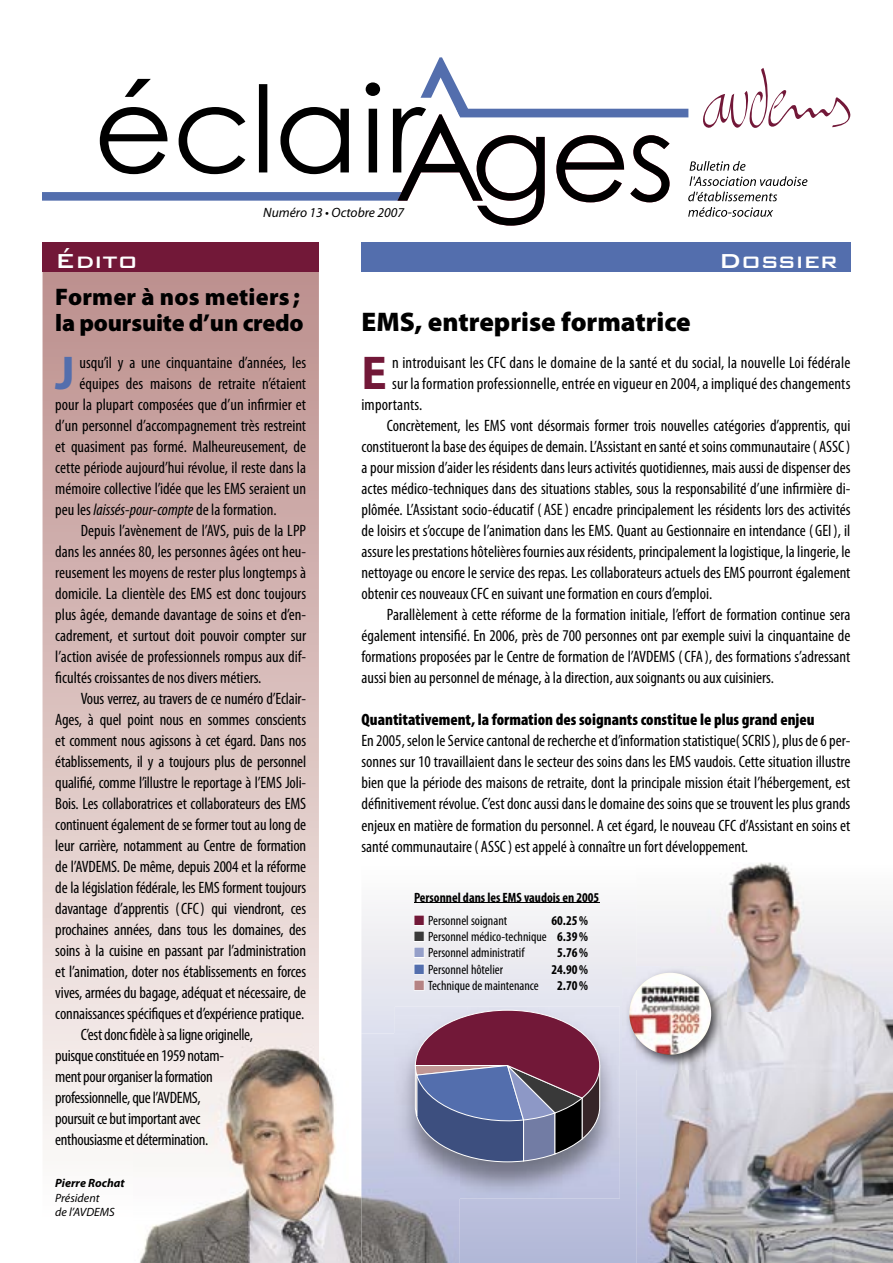
<style>
.page{position:relative;width:893px;height:1263px;background:#fff}
.page>*{position:absolute;margin:0;border:0;box-sizing:border-box;transform-origin:0 0}
.t1{font:700 47.7px "Myriad Pro";color:#721838}
.t2{font:700 47.7px "Myriad Pro";color:#536ead}
.t3{font:900 27px "Myriad Pro";color:#000}
.t4{font:500 27px "Bank Gothic BT";color:#fff}
.t5{font:900 24px/25.5px "Myriad Pro";letter-spacing:-.01em;color:#000}
.t6{font:condensed 16.5px/21px "Myriad Pro";color:#000;text-align:justify}
.t7{font:condensed 16.5px "Myriad Pro";letter-spacing:-.02em;color:#000}
.t8{font:900 condensed 16.5px "Myriad Pro";color:#000}
.t9{font:condensed 13.5px "Myriad Pro";color:#000}
.t10{font:700 condensed 13.5px "Myriad Pro";color:#000}
.t11{font:italic 13.5px "Myriad Pro";color:#000}
.t12{font:italic 12px/14.4px "Myriad Pro";color:#000}
.t13{font:italic 700 12px "Myriad Pro";color:#000}
.s1{font-style:italic}
.s2{color:#721838}
.s3{color:#393939}
.s4{font-weight:700}
.s5{color:#959fc9}
.s6{color:#536ead}
.s7{color:#b58384}
</style>
<div class="page">
<svg style="left:361px;top:902px;width:276px;height:361px"></svg>
<img style="left:637px;top:862px;width:256px;height:150px">
<img style="left:688px;top:1012px;width:205px;height:251px">
<img style="left:637px;top:1070px;width:51px;height:193px">
<svg style="left:43px;top:272px;width:276px;height:878px;background:#d8bdba"></svg>
<div style="left:43px;top:192px;width:364px;height:9px;background:#536ead"></div>
<svg style="left:100px;top:79px;width:67px;height:95px"></svg>
<svg style="left:179px;top:107px;width:66px;height:67px"></svg>
<div style="left:259px;top:84px;width:8px;height:88px;background:#000"></div>
<svg style="left:280px;top:107px;width:69px;height:67px"></svg>
<svg style="left:366px;top:82px;width:14px;height:90px"></svg>
<svg style="left:393px;top:57px;width:457px;height:169px"></svg>
<div style="left:43px;top:242px;width:276px;height:30px;background:#721838"></div>
<div style="left:361px;top:242px;width:489px;height:30px;background:#536ead"></div>
<img style="left:139px;top:1033px;width:321px;height:230px">
<img style="left:134px;top:1033px;width:185px;height:187px">
<img style="left:623px;top:966px;width:103px;height:104px">
<img style="left:629px;top:973px;width:82px;height:81px">
<hr style="left:414px;top:902px;width:185px;height:1px;background:#000">
<div style="left:414px;top:915px;width:11px;height:11px;border:2px solid #fff"></div>
<div style="left:414px;top:931px;width:11px;height:11px;border:2px solid #fff"></div>
<div style="left:414px;top:947px;width:11px;height:11px;border:2px solid #fff"></div>
<div style="left:414px;top:963px;width:11px;height:11px;border:2px solid #fff"></div>
<div style="left:414px;top:980px;width:11px;height:10px;border:2px solid #fff"></div>
<img style="left:395px;top:1007px;width:225px;height:192px">
<img style="left:395px;top:1033px;width:65px;height:166px">
<svg style="left:415px;top:1009px;width:185px;height:153px;background:#725b7b"></svg>
<p class="t11" style="left:263px;top:205px;width:142px">Numéro 13 • Octobre 2007</p>
<h2 class="t4" style="left:55px;top:246px;width:84px">Édito</h2>
<h2 class="t4" style="left:719px;top:246px;width:120px">Dossier</h2>
<h3 class="t5" style="left:55px;top:284px;width:250px">Former à nos metiers ; la poursuite d’un credo</h3>
<h1 class="t2" style="left:55px;top:346px;width:21px">J</h1>
<p class="t6" style="left:80px;top:352px;width:228px">usqu’il y a une cinquantaine d’années, les</p>
<p class="t6" style="left:80px;top:373px;width:228px">équipes des maisons de retraite n’étaient</p>
<p class="t6" style="left:55px;top:394px;width:252px">pour la plupart composées que d’un infirmier et</p>
<p class="t6" style="left:55px;top:415px;width:252px">d’un personnel d’accompagnement très restreint</p>
<p class="t6" style="left:55px;top:436px;width:252px">et quasiment pas formé. Malheureusement, de</p>
<p class="t6" style="left:55px;top:457px;width:252px">cette période aujourd’hui révolue, il reste dans la</p>
<p class="t6" style="left:55px;top:478px;width:252px">mémoire collective l’idée que les EMS seraient un</p>
<p class="t6" style="left:55px;top:499px;width:223px">peu les <span class="s1">laissés-pour-compte</span> de la formation.</p>
<p class="t6" style="left:81px;top:520px;width:227px">Depuis l’avènement de l’AVS, puis de la LPP</p>
<p class="t6" style="left:55px;top:541px;width:252px">dans les années 80, les personnes âgées ont heu-</p>
<p class="t6" style="left:55px;top:562px;width:252px">reusement les moyens de rester plus longtemps à</p>
<p class="t6" style="left:55px;top:583px;width:252px">domicile. La clientèle des EMS est donc toujours</p>
<p class="t6" style="left:55px;top:604px;width:252px">plus âgée, demande davantage de soins et d’en-</p>
<p class="t6" style="left:55px;top:625px;width:252px">cadrement, et surtout doit pouvoir compter sur</p>
<p class="t6" style="left:55px;top:646px;width:252px">l’action avisée de professionnels rompus aux dif-</p>
<p class="t6" style="left:55px;top:667px;width:208px">ficultés croissantes de nos divers métiers.</p>
<p class="t6" style="left:81px;top:688px;width:227px">Vous verrez, au travers de ce numéro d’Eclair-</p>
<p class="t6" style="left:55px;top:709px;width:252px">Ages, à quel point nous en sommes conscients</p>
<p class="t6" style="left:55px;top:730px;width:252px">et comment nous agissons à cet égard. Dans nos</p>
<p class="t6" style="left:55px;top:751px;width:252px">établissements, il y a toujours plus de personnel</p>
<p class="t6" style="left:55px;top:772px;width:252px">qualifié, comme l’illustre le reportage à l’EMS Joli-</p>
<p class="t6" style="left:55px;top:793px;width:252px">Bois. Les collaboratrices et collaborateurs des EMS</p>
<p class="t6" style="left:55px;top:814px;width:252px">continuent également de se former tout au long de</p>
<p class="t6" style="left:55px;top:835px;width:252px">leur carrière, notamment au Centre de formation</p>
<p class="t6" style="left:55px;top:856px;width:252px">de l’AVDEMS. De même, depuis 2004 et la réforme</p>
<p class="t6" style="left:55px;top:877px;width:252px">de la législation fédérale, les EMS forment toujours</p>
<p class="t6" style="left:55px;top:898px;width:252px">davantage d’apprentis ( CFC ) qui viendront, ces</p>
<p class="t6" style="left:55px;top:919px;width:252px">prochaines années, dans tous les domaines, des</p>
<p class="t6" style="left:55px;top:940px;width:252px">soins à la cuisine en passant par l’administration</p>
<p class="t6" style="left:55px;top:961px;width:252px">et l’animation, doter nos établissements en forces</p>
<p class="t6" style="left:55px;top:982px;width:252px">vives, armées du bagage, adéquat et nécessaire, de</p>
<p class="t6" style="left:55px;top:1003px;width:250px">connaissances spécifiques et d’expérience pratique.</p>
<p class="t7" style="left:81px;top:1026px;width:174px">C’est donc fidèle à sa ligne originelle,</p>
<p class="t7" style="left:55px;top:1047px;width:170px">puisque constituée en 1959 notam-</p>
<p class="t7" style="left:55px;top:1068px;width:159px">ment pour organiser la formation</p>
<p class="t7" style="left:55px;top:1089px;width:147px">professionnelle, que l’AVDEMS,</p>
<p class="t7" style="left:55px;top:1110px;width:147px">poursuit ce but important avec</p>
<p class="t7" style="left:55px;top:1131px;width:154px">enthousiasme et détermination.</p>
<p class="t13" style="left:55px;top:1176px;width:71px">Pierre Rochat</p>
<p class="t12" style="left:55px;top:1190px;width:61px">Président<br>de l’AVDEMS</p>
<h2 class="t3" style="left:361px;top:306px;width:331px">EMS, entreprise formatrice</h2>
<h1 class="t1" style="left:361px;top:347px;width:27px">E</h1>
<p class="t6" style="left:392px;top:353px;width:460px">n introduisant les CFC dans le domaine de la santé et du social, la nouvelle Loi fédérale</p>
<p class="t6" style="left:392px;top:374px;width:460px">sur la formation professionnelle, entrée en vigueur en 2004, a impliqué des changements</p>
<p class="t6" style="left:361px;top:395px;width:63px">importants.</p>
<p class="t6" style="left:387px;top:416px;width:465px">Concrètement, les EMS vont désormais former trois nouvelles catégories d’apprentis, qui</p>
<p class="t6" style="left:361px;top:437px;width:490px">constitueront la base des équipes de demain. L’Assistant en santé et soins communautaire ( ASSC )</p>
<p class="t6" style="left:361px;top:458px;width:491px">a pour mission d’aider les résidents dans leurs activités quotidiennes, mais aussi de dispenser des</p>
<p class="t6" style="left:361px;top:479px;width:491px">actes médico-techniques dans des situations stables, sous la responsabilité d’une infirmière di-</p>
<p class="t6" style="left:361px;top:500px;width:491px">plômée. L’Assistant socio-éducatif ( ASE ) encadre principalement les résidents lors des activités</p>
<p class="t6" style="left:361px;top:521px;width:490px">de loisirs et s’occupe de l’animation dans les EMS. Quant au Gestionnaire en intendance ( GEI ), il</p>
<p class="t6" style="left:361px;top:542px;width:490px">assure les prestations hôtelières fournies aux résidents, principalement la logistique, la lingerie, le</p>
<p class="t6" style="left:361px;top:563px;width:490px">nettoyage ou encore le service des repas. Les collaborateurs actuels des EMS pourront également</p>
<p class="t6" style="left:361px;top:584px;width:352px">obtenir ces nouveaux CFC en suivant une formation en cours d’emploi.</p>
<p class="t6" style="left:387px;top:605px;width:465px">Parallèlement à cette réforme de la formation initiale, l’effort de formation continue sera</p>
<p class="t6" style="left:361px;top:626px;width:490px">également intensifié. En 2006, près de 700 personnes ont par exemple suivi la cinquantaine de</p>
<p class="t6" style="left:361px;top:647px;width:490px">formations proposées par le Centre de formation de l’AVDEMS ( CFA ), des formations s’adressant</p>
<p class="t6" style="left:361px;top:668px;width:414px">aussi bien au personnel de ménage, à la direction, aux soignants ou aux cuisiniers.</p>
<p class="t8" style="left:361px;top:711px;width:455px">Quantitativement, la formation des soignants constitue le plus grand enjeu</p>
<p class="t6" style="left:361px;top:731px;width:490px">En 2005, selon le Service cantonal de recherche et d’information statistique( SCRIS ), plus de 6 per&shy;sonnes sur 10 travaillaient dans le secteur des soins dans les EMS vaudois. Cette situation illustre bien que la période des maisons de retraite, dont la principale mission était l’hébergement, est définitivement révolue. C’est donc aussi dans le domaine des soins que se trouvent les plus grands enjeux en matière de formation du personnel. A cet égard, le nouveau CFC d’Assistant en soins et santé communautaire ( ASSC ) est appelé à connaître un fort développement.</p>
<p class="t10" style="left:414px;top:890px;width:187px">Personnel dans les EMS vaudois en 2005</p>
<p class="t9" style="left:414px;top:913px;width:95px"><span class="s2">■</span> Personnel soignant</p>
<p class="t10" style="left:551px;top:913px;width:38px">60.25 %</p>
<p class="t9" style="left:414px;top:929px;width:176px"><span class="s3">■</span> Personnel médico-technique <span class="s4">6.39 %</span></p>
<p class="t9" style="left:414px;top:945px;width:112px"><span class="s5">■</span> Personnel administratif</p>
<p class="t10" style="left:557px;top:945px;width:32px">5.76 %</p>
<p class="t9" style="left:414px;top:962px;width:91px"><span class="s6">■</span> Personnel hôtelier</p>
<p class="t10" style="left:551px;top:962px;width:38px">24.90 %</p>
<p class="t9" style="left:414px;top:978px;width:126px"><span class="s7">■</span> Technique de maintenance</p>
<p class="t10" style="left:557px;top:978px;width:32px">2.70 %</p>
</div>
